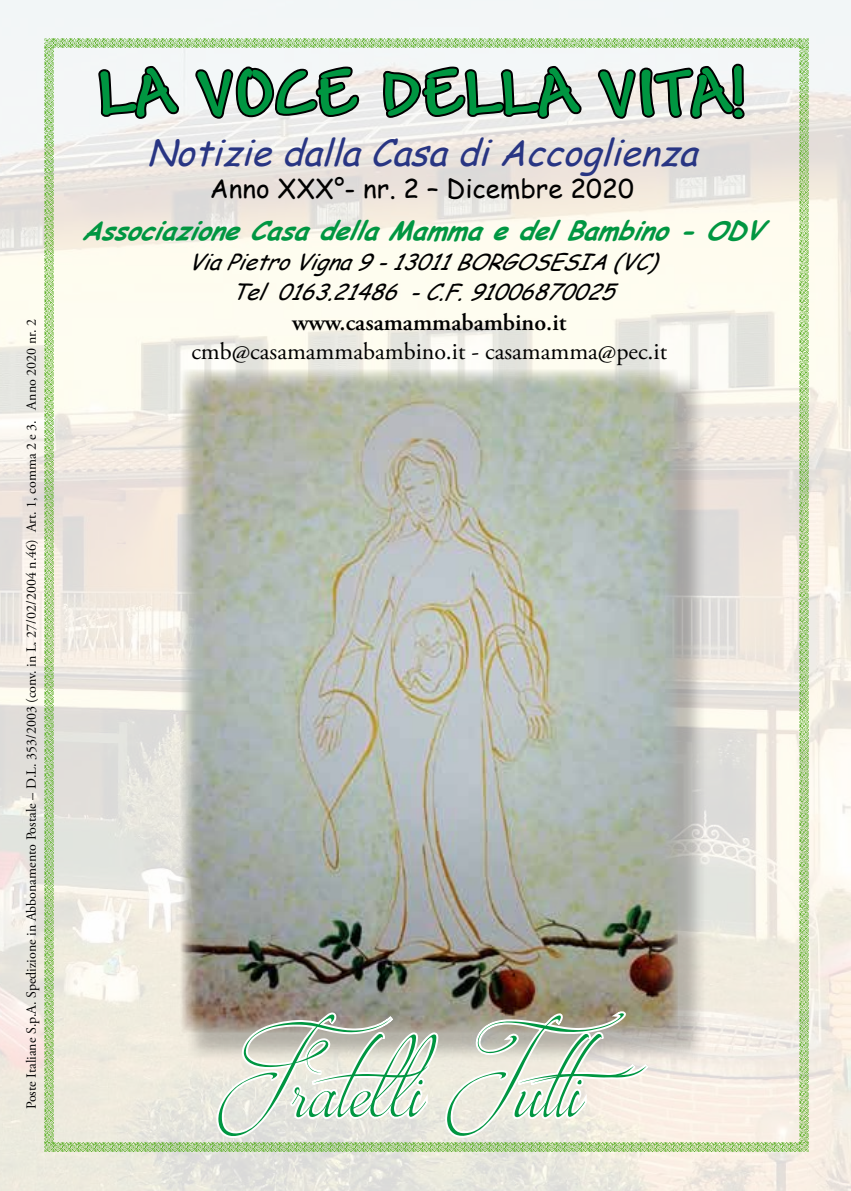
<style>
.page{position:relative;width:851px;height:1191px;background:#fff}
.page>*{position:absolute;margin:0;border:0;box-sizing:border-box;transform-origin:0 0}
.t1{font:130px "Brotherhood Script";color:#009641}
.t2{font:700 72px "Andy";color:#009641}
.t3{font:italic 36px "Comic Sans MS";color:#283583}
.t4{font:italic 700 26px "Comic Sans MS";color:#009641}
.t5{font:26px "Comic Sans MS";color:#000}
.t6{font:24px "Adobe Garamond Pro";color:#000}
.t7{font:600 24px "Adobe Garamond Pro";color:#000}
.t8{font:italic 22px/30px "Comic Sans MS";color:#000;text-align:center}
.t9{font:14px "Adobe Garamond Pro";color:#000}
</style>
<div class="page">
<img style="left:0;top:0;width:850px;height:1191px">
<svg style="left:45px;top:38px;width:763px;height:9px;background:#add597"></svg>
<img style="left:799px;top:47px;width:9px;height:867px">
<img style="left:45px;top:47px;width:9px;height:867px">
<svg style="left:95px;top:64px;width:86px;height:58px"></svg>
<svg style="left:193px;top:63px;width:168px;height:60px"></svg>
<svg style="left:379px;top:63px;width:204px;height:59px"></svg>
<svg style="left:595px;top:62px;width:152px;height:61px"></svg>
<div style="left:184px;top:373px;width:524px;height:690px;background:#000;opacity:.25"></div>
<img style="left:181px;top:370px;width:496px;height:544px">
<img style="left:45px;top:914px;width:763px;height:277px">
<p class="t9" style="left:23px;top:1109px;width:791px;rotate:-90deg">Poste Italiane S.p.A. Spedizione in Abbonamento Postale – D.L. 353/2003 (conv. in L. 27/02/2004 n.46) Art. 1, comma 2 e 3. Anno 2020 nr. 2</p>
<h2 class="t2" style="left:98px;top:54px;width:649px">LA VOCE DELLA VITA!</h2>
<h3 class="t3" style="left:147px;top:126px;width:565px">NotiziedallaCasadiAccoglienza</h3>
<h3 class="t5" style="left:210px;top:169px;width:425px">Anno XXX°- nr. 2 – Dicembre 2020</h3>
<h3 class="t4" style="left:81px;top:211px;width:698px">AssociazioneCasadellaMammaedelBambino-ODV</h3>
<h3 class="t8" style="left:188px;top:246px;width:483px">ViaPietroVigna9-13011BORGOSESIA(VC)<br>Tel0163.21486-C.F.91006870025</h3>
<h3 class="t7" style="left:292px;top:309px;width:276px">www.casamammabambino.it</h3>
<h3 class="t6" style="left:191px;top:337px;width:477px">cmb@casamammabambino.it - casamamma@pec.it</h3>
<h1 class="t1" style="left:218px;top:998px;width:453px">Fratelli Tutti</h1>
</div>
